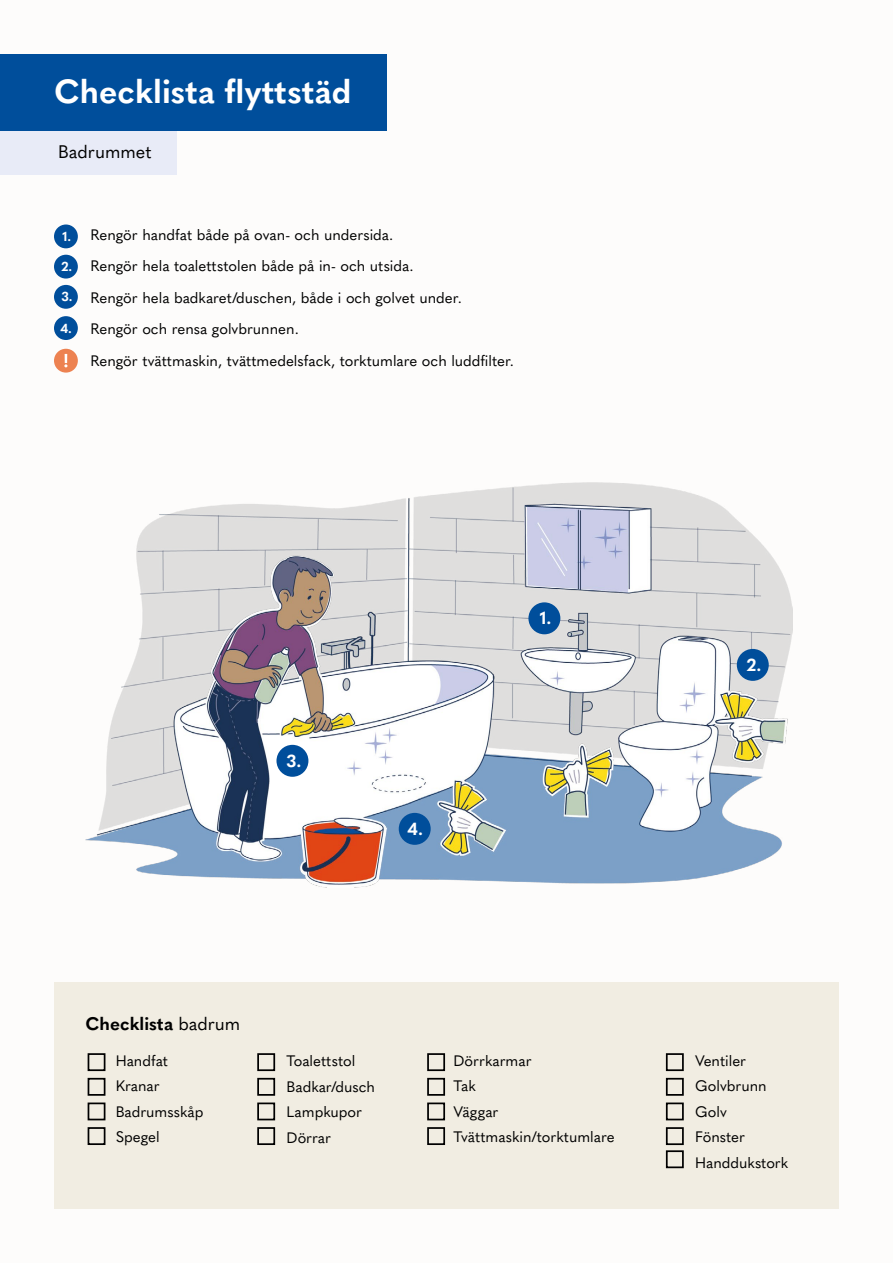
<style>
.page{position:relative;width:893px;height:1263px;background:#fdfcfb}
.page>*{position:absolute;margin:0;border:0;box-sizing:border-box;transform-origin:0 0}
.t1{font:700 33px "Quasimoda";color:#fff}
.t2{font:700 18px "Quasimoda";color:#000}
.t3{font:18px "Quasimoda";color:#000}
.t4{font:700 17.25px "Quasimoda";color:#fff}
.t5{font:15px/25.5px "Quasimoda";color:#000}
.t6{font:700 12.9px "Quasimoda";color:#fff}
.s1{font-weight:400}
</style>
<div class="page">
<img style="left:85px;top:482px;width:707px;height:405px">
<div style="left:528px;top:602px;width:32px;height:32px;background:#004e9b;border-radius:50%"></div>
<div style="left:737px;top:649px;width:32px;height:32px;background:#004e9b;border-radius:50%"></div>
<div style="left:276px;top:745px;width:32px;height:32px;background:#004e9b;border-radius:50%"></div>
<div style="left:399px;top:813px;width:32px;height:32px;background:#004e9b;border-radius:50%"></div>
<div style="left:54px;top:224px;width:24px;height:24px;background:#004e9b;border-radius:50%"></div>
<div style="left:54px;top:316px;width:24px;height:24px;background:#004e9b;border-radius:50%"></div>
<div style="left:54px;top:255px;width:24px;height:24px;background:#004e9b;border-radius:50%"></div>
<div style="left:54px;top:285px;width:24px;height:24px;background:#004e9b;border-radius:50%"></div>
<div style="left:0;top:131px;width:177px;height:44px;background:#e8ebf7"></div>
<div style="left:54px;top:983px;width:785px;height:226px;background:#f1ede2"></div>
<div style="left:88px;top:1053px;width:17px;height:18px;border:2px solid #000"></div>
<div style="left:257px;top:1053px;width:18px;height:18px;border:2px solid #000"></div>
<div style="left:427px;top:1053px;width:18px;height:18px;border:2px solid #000"></div>
<div style="left:666px;top:1053px;width:18px;height:18px;border:2px solid #000"></div>
<div style="left:88px;top:1078px;width:17px;height:18px;border:2px solid #000"></div>
<div style="left:257px;top:1078px;width:18px;height:18px;border:2px solid #000"></div>
<div style="left:427px;top:1078px;width:18px;height:18px;border:2px solid #000"></div>
<div style="left:666px;top:1078px;width:18px;height:18px;border:2px solid #000"></div>
<div style="left:88px;top:1102px;width:17px;height:18px;border:2px solid #000"></div>
<div style="left:257px;top:1102px;width:18px;height:18px;border:2px solid #000"></div>
<div style="left:427px;top:1102px;width:18px;height:18px;border:2px solid #000"></div>
<div style="left:427px;top:1127px;width:18px;height:18px;border:2px solid #000"></div>
<div style="left:666px;top:1102px;width:18px;height:18px;border:2px solid #000"></div>
<div style="left:666px;top:1127px;width:18px;height:18px;border:2px solid #000"></div>
<div style="left:666px;top:1150px;width:18px;height:18px;border:2px solid #000"></div>
<div style="left:88px;top:1127px;width:17px;height:18px;border:2px solid #000"></div>
<div style="left:257px;top:1127px;width:18px;height:18px;border:2px solid #000"></div>
<div style="left:0;top:54px;width:387px;height:77px;background:#004e9b"></div>
<div style="left:54px;top:349px;width:24px;height:24px;background:#ed8251;border-radius:50%"></div>
<svg style="left:64px;top:354px;width:3px;height:13px"></svg>
<h1 class="t1" style="left:54px;top:65px;width:299px">Checklista flyttstäd</h1>
<p class="t3" style="left:58px;top:138px;width:95px">Badrummet</p>
<p class="t6" style="left:63px;top:226px;width:10px">1.</p>
<p class="t6" style="left:61px;top:257px;width:12px">2.</p>
<p class="t6" style="left:61px;top:287px;width:13px">3.</p>
<p class="t6" style="left:60px;top:318px;width:13px">4.</p>
<p class="t5" style="left:90px;top:218px;width:425px;line-height:31.5px">Rengör handfat både på ovan- och undersida.<br>Rengör hela toalettstolen både på in- och utsida.<br>Rengör hela badkaret/duschen, både i och golvet under.<br>Rengör och rensa golvbrunnen.<br>Rengör tvättmaskin, tvättmedelsfack, torktumlare och luddfilter.</p>
<p class="t4" style="left:287px;top:747px;width:16px">3.</p>
<p class="t2" style="left:85px;top:1009px;width:156px">Checklista <span class="s1">badrum</span></p>
<p class="t4" style="left:408px;top:815px;width:17px">4.</p>
<p class="t4" style="left:540px;top:605px;width:13px">1.</p>
<p class="t4" style="left:747px;top:651px;width:16px">2.</p>
<p class="t5" style="left:116px;top:1046px;width:89px">Handfat<br>Kranar<br>Badrumsskåp<br>Spegel</p>
<p class="t5" style="left:287px;top:1047px;width:90px">Toalettstol<br>Badkar/dusch<br>Lampkupor<br>Dörrar</p>
<p class="t5" style="left:454px;top:1046px;width:163px">Dörrkarmar<br>Tak<br>Väggar<br>Tvättmaskin/torktumlare</p>
<p class="t5" style="left:695px;top:1046px;width:95px">Ventiler<br>Golvbrunn<br>Golv<br>Fönster<br>Handdukstork</p>
</div>
